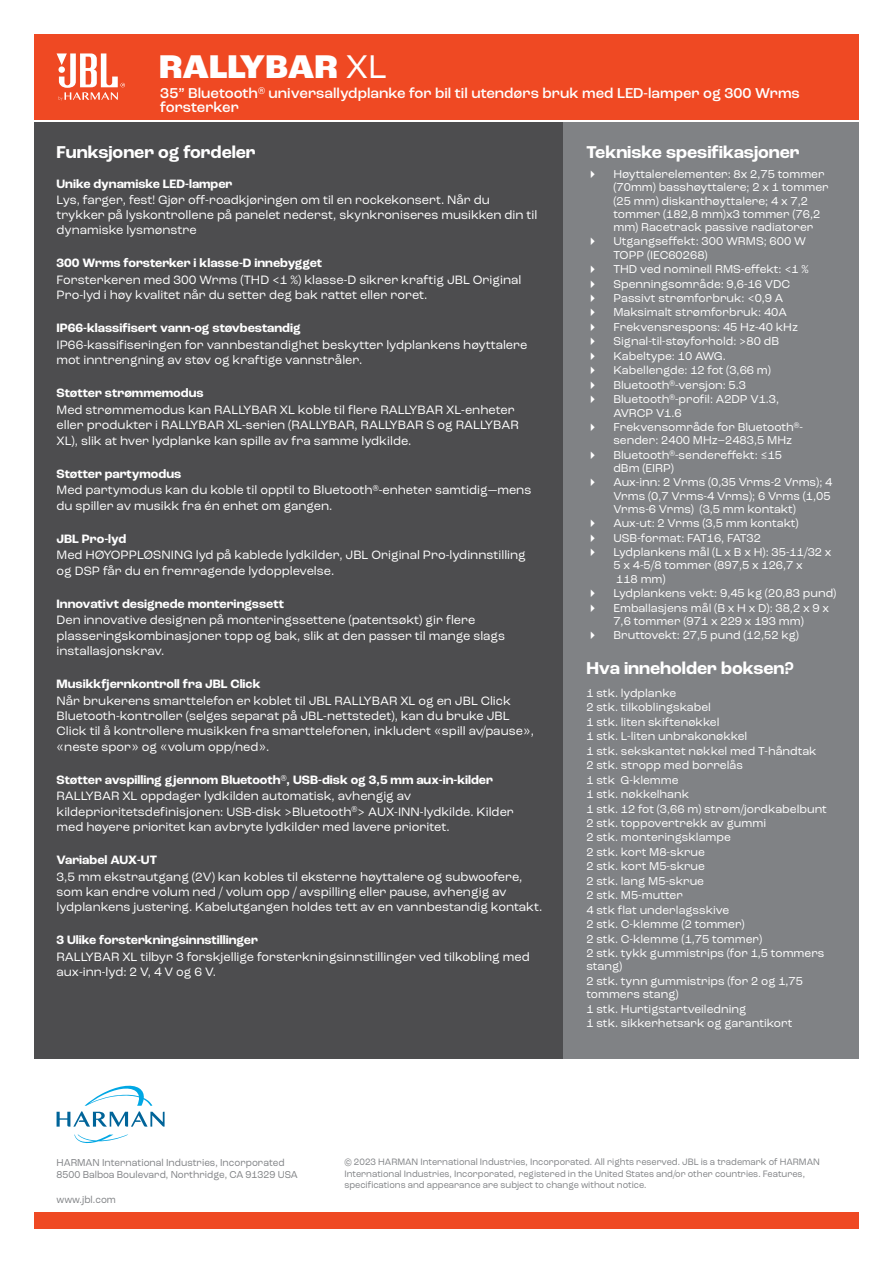
<style>
.page{position:relative;width:893px;height:1263px;background:#fff}
.page>*{position:absolute;margin:0;border:0;box-sizing:border-box;transform-origin:0 0}
.t1{font:800 34.5px "Roc Grotesk";color:#fff}
.t2{font:700 18px "Roc Grotesk";color:#fff}
.t3{font:500 15px/13.5px "Roc Grotesk";color:#fff}
.t4{font:12.75px/15.3px "Roc Grotesk";color:#fff}
.t5{font:700 12.75px/16.6px "Roc Grotesk";color:#fff}
.t6{font:12px/14.4px "Roc Grotesk";color:#fff}
.t7{font:10.5px/12.6px "Roc Grotesk";color:#808285;scale:.94 1}
.t8{font:9.75px/11.7px "Roc Grotesk";color:#808285;scale:.94 1}
.s1{font-weight:400}
.s2{font-weight:700}
</style>
<div class="page">
<div style="left:34px;top:1213px;width:825px;height:16px;background:#ef4923"></div>
<div style="left:34px;top:122px;width:532px;height:937px;background:#4d4d4f"></div>
<div style="left:564px;top:122px;width:295px;height:937px;background:#808285"></div>
<svg style="left:74px;top:1134px;width:54px;height:9px"></svg>
<svg style="left:57px;top:1085px;width:108px;height:42px"></svg>
<div style="left:34px;top:34px;width:825px;height:85px;background:#ef4923"></div>
<svg style="left:57px;top:53px;width:68px;height:48px"></svg>
<h1 class="t1" style="left:159px;top:45px;width:229px">RALLYBAR <span class="s1">XL</span></h1>
<p class="t3" style="left:160px;top:87px;width:641px">35” Bluetooth<sup>®</sup> universallydplanke for bil til utendørs bruk med LED-lamper og 300 Wrms forsterker</p>
<h2 class="t2" style="left:57px;top:141px;width:201px">Funksjoner og fordeler</h2>
<p class="t5" style="left:57px;top:176px;width:178px">Unike dynamiske LED-lamper</p>
<p class="t4" style="left:57px;top:192px;width:482px">Lys, farger, fest! Gjør off-roadkjøringen om til en rockekonsert. Når du trykker på lyskontrollene på panelet nederst, skynkroniseres musikken din til dynamiske lysmønstre</p>
<p class="t5" style="left:57px;top:255px;width:267px">300 Wrms forsterker i klasse-D innebygget</p>
<p class="t4" style="left:57px;top:272px;width:466px">Forsterkeren med 300 Wrms (THD &lt;1 %) klasse-D sikrer kraftig JBL Original<br>Pro-lyd i høy kvalitet når du setter deg bak rattet eller roret.</p>
<p class="t5" style="left:57px;top:320px;width:246px">IP66-klassifisert vann-og støvbestandig</p>
<p class="t4" style="left:57px;top:337px;width:472px">IP66-kassifiseringen for vannbestandighet beskytter lydplankens høyttalere mot inntrengning av støv og kraftige vannstråler.</p>
<p class="t5" style="left:57px;top:385px;width:149px">Støtter strømmemodus</p>
<p class="t4" style="left:57px;top:402px;width:464px">Med strømmemodus kan RALLYBAR XL koble til flere RALLYBAR XL-enheter eller produkter i RALLYBAR XL-serien (RALLYBAR, RALLYBAR S og RALLYBAR<br>XL), slik at hver lydplanke kan spille av fra samme lydkilde.</p>
<p class="t4" style="left:57px;top:465px;width:476px;line-height:16.5px"><span class="s2">Støtter partymodus<br></span>Med partymodus kan du koble til opptil to Bluetooth<sup>®</sup>-enheter samtidig—mens</p>
<p class="t4" style="left:57px;top:498px;width:277px">du spiller av musikk fra én enhet om gangen.</p>
<p class="t5" style="left:57px;top:530px;width:71px">JBL Pro-lyd</p>
<p class="t4" style="left:57px;top:547px;width:471px">Med HØYOPPLØSNING lyd på kablede lydkilder, JBL Original Pro-lydinnstilling og DSP får du en fremragende lydopplevelse.</p>
<p class="t5" style="left:57px;top:595px;width:229px">Innovativt designede monteringssett</p>
<p class="t4" style="left:57px;top:612px;width:450px">Den innovative designen på monteringssettene (patentsøkt) gir flere plasseringskombinasjoner topp og bak, slik at den passer til mange slags installasjonskrav.</p>
<p class="t5" style="left:57px;top:676px;width:205px">Musikkfjernkontroll fra JBL Click</p>
<p class="t4" style="left:57px;top:693px;width:479px">Når brukerens smarttelefon er koblet til JBL RALLYBAR XL og en JBL Click Bluetooth-kontroller (selges separat på JBL-nettstedet), kan du bruke JBL Click til å kontrollere musikken fra smarttelefonen, inkludert «spill av/pause», «neste spor» og «volum opp/ned».</p>
<p class="t5" style="left:57px;top:771px;width:438px">Støtter avspilling gjennom Bluetooth<sup>®</sup>, USB-disk og 3,5 mm aux-in-kilder<br><span class="s1">RALLYBAR XL oppdager lydkilden automatisk, avhengig av</span></p>
<p class="t4" style="left:57px;top:804px;width:459px">kildeprioritetsdefinisjonen: USB-disk &gt;Bluetooth<sup>®</sup>&gt; AUX-INN-lydkilde. Kilder med høyere prioritet kan avbryte lydkilder med lavere prioritet.</p>
<p class="t5" style="left:57px;top:852px;width:102px">Variabel AUX-UT</p>
<p class="t4" style="left:57px;top:869px;width:487px">3,5 mm ekstrautgang (2V) kan kobles til eksterne høyttalere og subwoofere, som kan endre volum ned / volum opp / avspilling eller pause, avhengig av lydplankens justering. Kabelutgangen holdes tett av en vannbestandig kontakt.</p>
<p class="t5" style="left:57px;top:932px;width:203px">3 Ulike forsterkningsinnstillinger</p>
<p class="t4" style="left:57px;top:949px;width:475px">RALLYBAR XL tilbyr 3 forskjellige forsterkningsinnstillinger ved tilkobling med aux-inn-lyd: 2 V, 4 V og 6 V.</p>
<h2 class="t2" style="left:586px;top:141px;width:215px">Tekniske spesifikasjoner</h2>
<p class="t6" style="left:613px;top:168px;width:217px;line-height:13.2px">Høyttalerelementer: 8x 2,75 tommer (70mm) basshøyttalere; 2 x 1 tommer (25 mm) diskanthøyttalere; 4 x 7,2 tommer (182,8 mm)x3 tommer (76,2 mm) Racetrack passive radiatorer</p>
<p class="t6" style="left:613px;top:235px;width:194px;line-height:13.2px">Utgangseffekt: 300 WRMS; 600 W<br>TOPP (IEC60268)</p>
<p class="t6" style="left:613px;top:262px;width:197px">THD ved nominell RMS-effekt: &lt;1 %<br>Spenningsområde: 9,6-16 VDC<br>Passivt strømforbruk: &lt;0,9 A<br>Maksimalt strømforbruk: 40A<br>Frekvensrespons: 45 Hz-40 kHz<br>Signal-til-støyforhold: &gt;80 dB<br>Kabeltype: 10 AWG.<br>Kabellengde: 12 fot (3,66 m)<br>Bluetooth<sup>®</sup>-versjon: 5.3<br>Bluetooth<sup>®</sup>-profil: A2DP V1.3,</p>
<p class="t6" style="left:613px;top:405px;width:191px">AVRCP V1.6<br>Frekvensområde for Bluetooth<sup>®</sup>-</p>
<p class="t6" style="left:613px;top:433px;width:180px">sender: 2400 MHz–2483,5 MHz<br>Bluetooth<sup>®</sup>-sendereffekt: ≤15</p>
<p class="t6" style="left:613px;top:461px;width:220px">dBm (EIRP)<br>Aux-inn: 2 Vrms (0,35 Vrms-2 Vrms); 4</p>
<p class="t6" style="left:613px;top:489px;width:219px;line-height:13.2px">Vrms (0,7 Vrms-4 Vrms); 6 Vrms (1,05<br>Vrms-6 Vrms) (3,5 mm kontakt)</p>
<p class="t6" style="left:613px;top:516px;width:220px">Aux-ut: 2 Vrms (3,5 mm kontakt)<br>USB-format: FAT16, FAT32<br>Lydplankens mål (L x B x H): 35-11/32 x</p>
<p class="t6" style="left:613px;top:559px;width:191px;line-height:13.2px">5 x 4-5/8 tommer (897,5 x 126,7 x<br>118 mm)</p>
<p class="t6" style="left:613px;top:586px;width:225px">Lydplankens vekt: 9,45 kg (20,83 pund)<br>Emballasjens mål (B x H x D): 38,2 x 9 x</p>
<p class="t6" style="left:613px;top:614px;width:192px">7,6 tommer (971 x 229 x 193 mm)<br>Bruttovekt: 27,5 pund (12,52 kg)</p>
<h2 class="t2" style="left:586px;top:657px;width:209px">Hva inneholder boksen?</h2>
<p class="t6" style="left:586px;top:685px;width:242px">1 stk. lydplanke<br>2 stk. tilkoblingskabel<br>1 stk. liten skiftenøkkel<br>1 stk. L-liten unbrakonøkkel<br>1 stk. sekskantet nøkkel med T-håndtak<br>2 stk. stropp med borrelås<br>1 stk G-klemme<br>1 stk. nøkkelhank<br>1 stk. 12 fot (3,66 m) strøm/jordkabelbunt<br>2 stk. toppovertrekk av gummi<br>2 stk. monteringsklampe<br>2 stk. kort M8-skrue<br>2 stk. kort M5-skrue<br>2 stk. lang M5-skrue<br>2 stk. M5-mutter<br>4 stk flat underlagsskive<br>2 stk. C-klemme (2 tommer)<br>2 stk. C-klemme (1,75 tommer)<br>2 stk. tykk gummistrips (for 1,5 tommers</p>
<p class="t6" style="left:586px;top:959px;width:218px">stang)<br>2 stk. tynn gummistrips (for 2 og 1,75</p>
<p class="t6" style="left:586px;top:987px;width:208px">tommers stang)<br>1 stk. Hurtigstartveiledning<br>1 stk. sikkerhetsark og garantikort</p>
<p class="t7" style="left:57px;top:1156px;width:258px">HARMAN International Industries, Incorporated<br>8500 Balboa Boulevard, Northridge, CA 91329 USA</p>
<p class="t7" style="left:57px;top:1193px;width:65px">www.jbl.com</p>
<p class="t8" style="left:344px;top:1156px;width:507px">© 2023 HARMAN International Industries, Incorporated. All rights reserved. JBL is a trademark of HARMAN<br>International Industries, Incorporated, registered in the United States and/or other countries. Features, specifications and appearance are subject to change without notice.</p>
</div>
